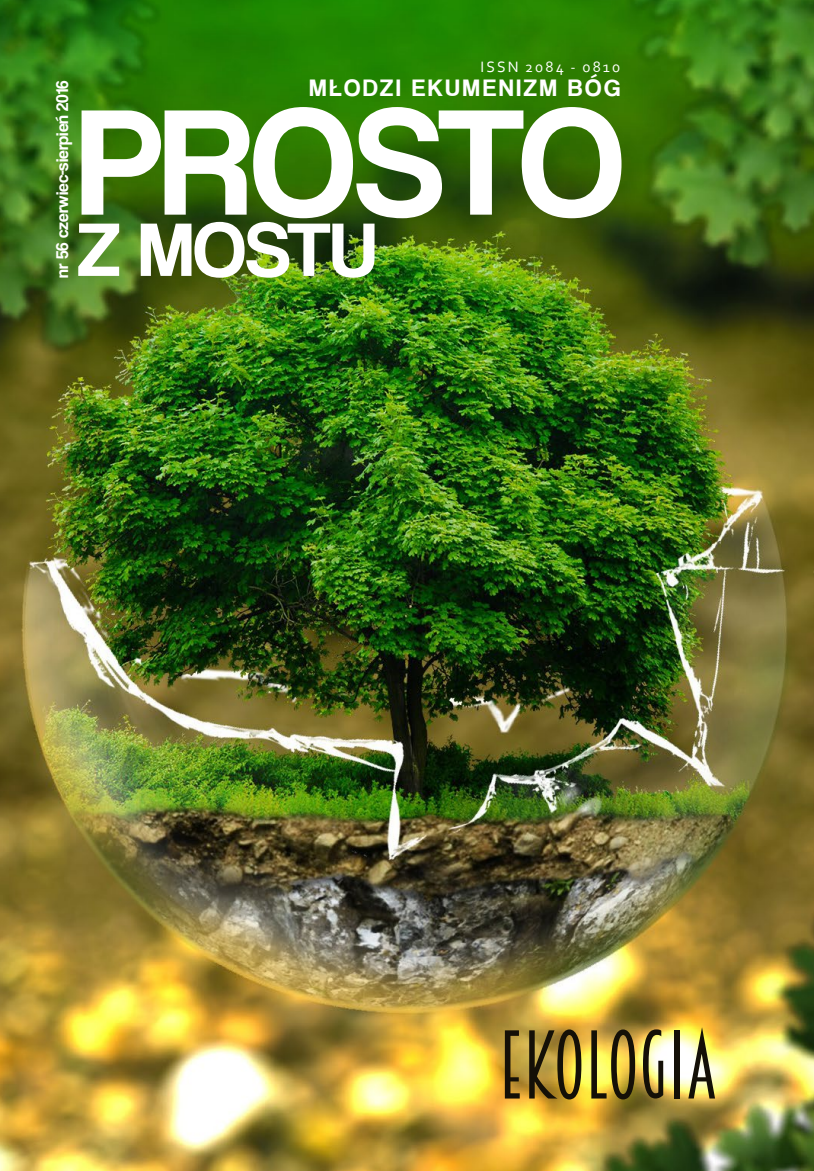
<style>
.page{position:relative;width:814px;height:1171px;background:#fff}
.page>*{position:absolute;margin:0;border:0;box-sizing:border-box;transform-origin:0 0}
.t1{font:156.8px "Coolvetica Rg";color:#fff}
.t2{font:87.5px "Breamcatcher";color:#141007}
.t3{font:78.75px "Coolvetica Rg";color:#fff}
.t4{font:24.5px "Coolvetica Rg";letter-spacing:.12em;color:#fff}
.t5{font:17.5px "Coolvetica Rg";color:#fff}
.t6{font:15.75px "Corbel";letter-spacing:.13em;color:#fff}
</style>
<div class="page">
<img style="left:0;top:0;width:814px;height:1171px">
<p class="t6" style="left:480px;top:57px;width:141px">ISSN 2084 - 0810</p>
<h3 class="t4" style="left:309px;top:74px;width:312px">MŁODZI EKUMENIZM BÓG</h3>
<p class="t5" style="left:52px;top:278px;width:199px;rotate:-90deg">nr 56 czerwiec-sierpień 2016</p>
<h1 class="t1" style="left:78px;top:70px;width:547px">PROSTO</h1>
<h3 class="t3" style="left:78px;top:203px;width:300px">Z MOSTU</h3>
<h2 class="t2" style="left:499px;top:1014px;width:220px">EKOLOGIA</h2>
</div>
